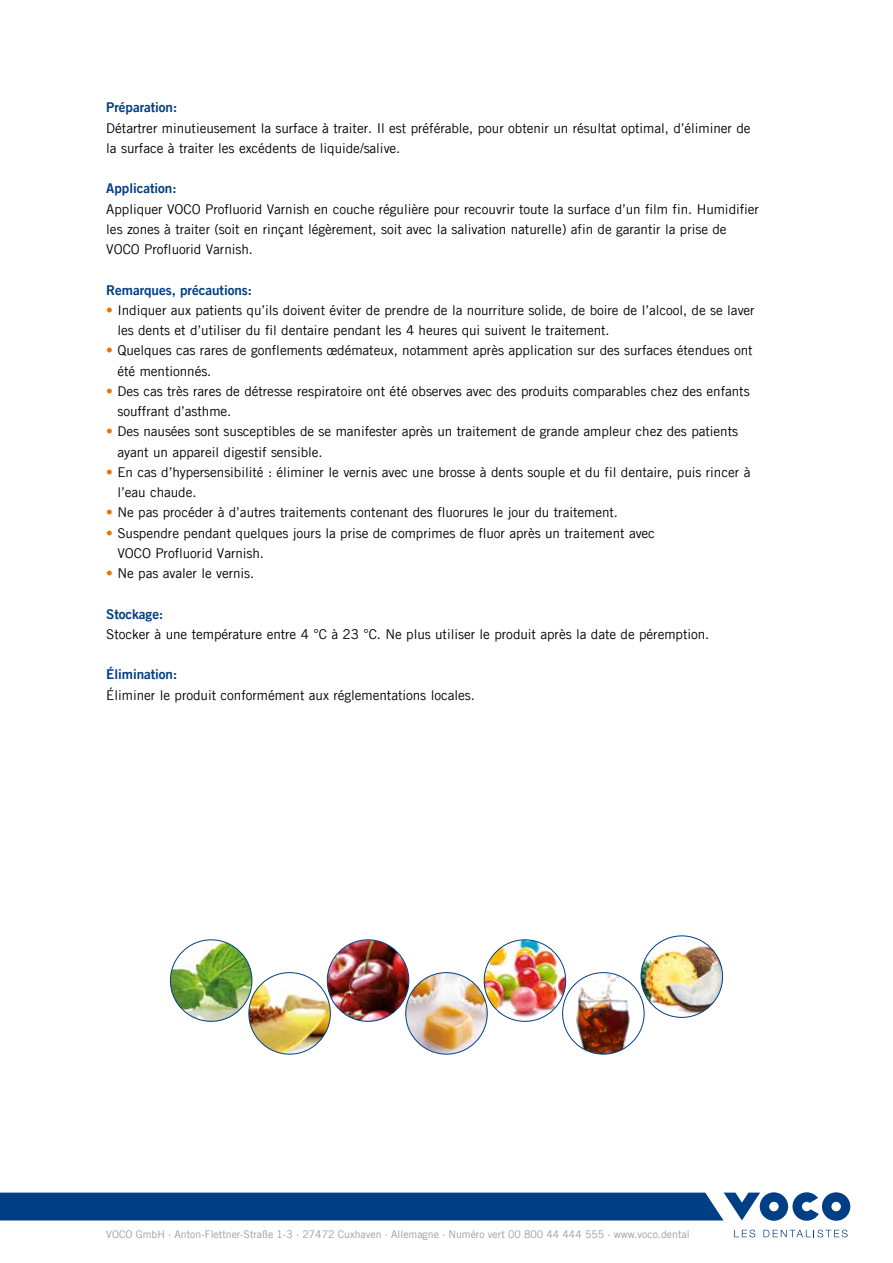
<style>
.page{position:relative;width:893px;height:1263px;background:#fff}
.page>*{position:absolute;margin:0;border:0;box-sizing:border-box;transform-origin:0 0}
.t1{font:13.5px/20.2px "Trade Gothic LT Com";letter-spacing:-.005em;color:#000}
.t2{font:13.5px "Trade Gothic LT Com Bd 2";letter-spacing:-.005em;color:#003f85}
.t3{font:10.5px "Trade Gothic LT Com";color:#9d9d9c}
.s1{color:#ee7203}
</style>
<div class="page">
<img style="left:170px;top:940px;width:82px;height:81px;border-radius:41px">
<div style="left:170px;top:939px;width:82px;height:83px;border:1px solid #003f85;border-radius:50%"></div>
<img style="left:249px;top:973px;width:81px;height:81px;border-radius:41px">
<div style="left:249px;top:972px;width:82px;height:82px;border:1px solid #003f85;border-radius:50%"></div>
<img style="left:327px;top:940px;width:82px;height:81px;border-radius:41px">
<div style="left:327px;top:939px;width:82px;height:83px;border:1px solid #003f85;border-radius:50%"></div>
<img style="left:406px;top:973px;width:81px;height:81px;border-radius:41px">
<div style="left:405px;top:972px;width:83px;height:82px;border:1px solid #003f85;border-radius:50%"></div>
<img style="left:484px;top:940px;width:82px;height:81px;border-radius:41px">
<div style="left:484px;top:939px;width:82px;height:83px;border:1px solid #003f85;border-radius:50%"></div>
<img style="left:563px;top:973px;width:81px;height:81px;border-radius:41px">
<div style="left:562px;top:972px;width:82px;height:82px;border:1px solid #003f85;border-radius:50%"></div>
<img style="left:641px;top:936px;width:82px;height:81px;border-radius:41px">
<div style="left:641px;top:935px;width:82px;height:83px;border:1px solid #003f85;border-radius:50%"></div>
<svg style="left:0;top:1192px;width:850px;height:29px"></svg>
<svg style="left:734px;top:1229px;width:21px;height:8px"></svg>
<svg style="left:763px;top:1229px;width:85px;height:8px"></svg>
<p class="t2" style="left:106px;top:99px;width:72px">Préparation:</p>
<p class="t1" style="left:106px;top:118px;width:646px">Détartrer minutieusement la surface à traiter. Il est préférable, pour obtenir un résultat optimal, d’éliminer de la surface à traiter les excédents de liquide/salive.</p>
<p class="t2" style="left:106px;top:180px;width:72px">Application:</p>
<p class="t1" style="left:106px;top:199px;width:654px">Appliquer VOCO Profluorid Varnish en couche régulière pour recouvrir toute la surface d’un film fin. Humidifier les zones à traiter (soit en rinçant légèrement, soit avec la salivation naturelle) afin de garantir la prise de<br>VOCO Profluorid Varnish.</p>
<p class="t2" style="left:106px;top:281px;width:147px">Remarques, précautions:</p>
<p class="t1" style="left:117px;top:300px;width:639px;text-indent:-11px"><span class="s1">•</span> Indiquer aux patients qu’ils doivent éviter de prendre de la nourriture solide, de boire de l’alcool, de se laver les dents et d’utiliser du fil dentaire pendant les 4 heures qui suivent le traitement.</p>
<p class="t1" style="left:117px;top:340px;width:637px;text-indent:-11px"><span class="s1">•</span> Quelques cas rares de gonflements œdémateux, notamment après application sur des surfaces étendues ont été mentionnés.</p>
<p class="t1" style="left:117px;top:381px;width:634px;text-indent:-11px"><span class="s1">•</span> Des cas très rares de détresse respiratoire ont été observes avec des produits comparables chez des enfants souffrant d’asthme.</p>
<p class="t1" style="left:117px;top:421px;width:622px;text-indent:-11px"><span class="s1">•</span> Des nausées sont susceptibles de se manifester après un traitement de grande ampleur chez des patients ayant un appareil digestif sensible.</p>
<p class="t1" style="left:117px;top:462px;width:634px;text-indent:-11px"><span class="s1">•</span> En cas d’hypersensibilité : éliminer le vernis avec une brosse à dents souple et du fil dentaire, puis rincer à l’eau chaude.</p>
<p class="t1" style="left:106px;top:502px;width:513px"><span class="s1">•</span> Ne pas procéder à d’autres traitements contenant des fluorures le jour du traitement.</p>
<p class="t1" style="left:117px;top:523px;width:539px;text-indent:-11px"><span class="s1">•</span> Suspendre pendant quelques jours la prise de comprimes de fluor après un traitement avec<br>VOCO Profluorid Varnish.</p>
<p class="t1" style="left:106px;top:563px;width:150px"><span class="s1">•</span> Ne pas avaler le vernis.</p>
<p class="t2" style="left:106px;top:605px;width:58px">Stockage:</p>
<p class="t1" style="left:106px;top:624px;width:605px">Stocker à une température entre 4 °C à 23 °C. Ne plus utiliser le produit après la date de péremption.</p>
<p class="t2" style="left:106px;top:666px;width:72px">Élimination:</p>
<p class="t1" style="left:106px;top:685px;width:370px">Éliminer le produit conformément aux réglementations locales.</p>
<p class="t3" style="left:106px;top:1227px;width:585px">VOCO GmbH · Anton-Flettner-Straße 1-3 · 27472 Cuxhaven · Allemagne · Numéro vert 00 800 44 444 555 · www.voco.dental</p>
</div>
